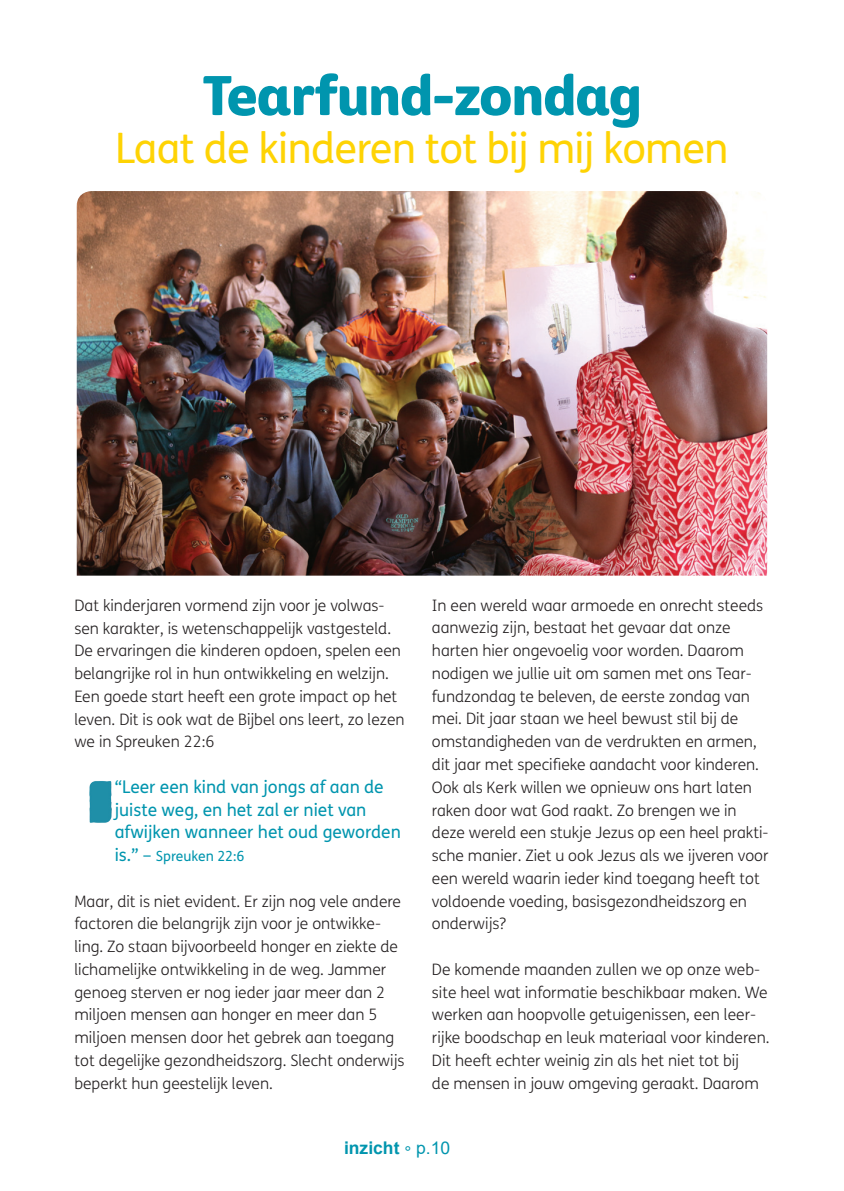
<style>
.page{position:relative;width:844px;height:1191px;background:#fff}
.page>*{position:absolute;margin:0;border:0;box-sizing:border-box;transform-origin:0 0}
.t1{font:54.25px "Tearfund Sans";letter-spacing:-.02em;color:#0095ae}
.t2{font:42px "FS Me";letter-spacing:-.02em;color:#fed304}
.t3{font:17.5px/22.8px "FS Me";color:#0095ae}
.t4{font:700 17.5px "Arial";color:#0095ae}
.t5{font:300 15.75px/22.8px "FS Me";color:#231f20}
.t6{font:14px "FS Me";color:#0095ae}
.s1{font-size:17.5px}
.s2{font-weight:400}
</style>
<div class="page">
<img style="left:77px;top:191px;width:690px;height:384px">
<img style="left:89px;top:781px;width:23px;height:42px">
<h1 class="t1" style="left:202px;top:46px;width:441px">Tearfund-zondag</h1>
<h2 class="t2" style="left:115px;top:119px;width:614px">Laat de kinderen tot bij mij komen</h2>
<p class="t5" style="left:74px;top:593px;width:331px">Dat kinderjaren vormend zijn voor je volwas&shy;sen karakter, is wetenschappelijk vastgesteld.<br>De ervaringen die kinderen opdoen, spelen een belangrijke rol in hun ontwikkeling en welzijn.<br>Een goede start heeft een grote impact op het leven. Dit is ook wat de Bijbel ons leert, zo lezen we in Spreuken 22:6</p>
<p class="t3" style="left:115px;top:775px;width:287px">“Leer een kind van jongs af aan de juiste weg, en het zal er niet van afwijken wanneer het oud geworden</p>
<p class="t6" style="left:115px;top:846px;width:131px"><span class="s1">is.” –</span> Spreuken 22:6</p>
<p class="t5" style="left:74px;top:889px;width:331px">Maar, dit is niet evident. Er zijn nog vele andere factoren die belangrijk zijn voor je ontwikke&shy;ling. Zo staan bijvoorbeeld honger en ziekte de lichamelijke ontwikkeling in de weg. Jammer genoeg sterven er nog ieder jaar meer dan 2 miljoen mensen aan honger en meer dan 5 miljoen mensen door het gebrek aan toegang tot degelijke gezondheidszorg. Slecht onderwijs beperkt hun geestelijk leven.</p>
<p class="t5" style="left:432px;top:593px;width:338px">In een wereld waar armoede en onrecht steeds aanwezig zijn, bestaat het gevaar dat onze harten hier ongevoelig voor worden. Daarom nodigen we jullie uit om samen met ons Tear&shy;fundzondag te beleven, de eerste zondag van mei. Dit jaar staan we heel bewust stil bij de omstandigheden van de verdrukten en armen, dit jaar met specifieke aandacht voor kinderen.<br>Ook als Kerk willen we opnieuw ons hart laten raken door wat God raakt. Zo brengen we in deze wereld een stukje Jezus op een heel prakti&shy;sche manier. Ziet u ook Jezus als we ijveren voor een wereld waarin ieder kind toegang heeft tot voldoende voeding, basisgezondheidszorg en onderwijs?</p>
<p class="t5" style="left:432px;top:957px;width:339px">De komende maanden zullen we op onze web&shy;site heel wat informatie beschikbaar maken. We werken aan hoopvolle getuigenissen, een leer&shy;rijke boodschap en leuk materiaal voor kinderen.<br>Dit heeft echter weinig zin als het niet tot bij<br>de mensen in jouw omgeving geraakt. Daarom</p>
<p class="t4" style="left:344px;top:1135px;width:108px">inzicht <span class="s2">° p.10</span></p>
</div>
